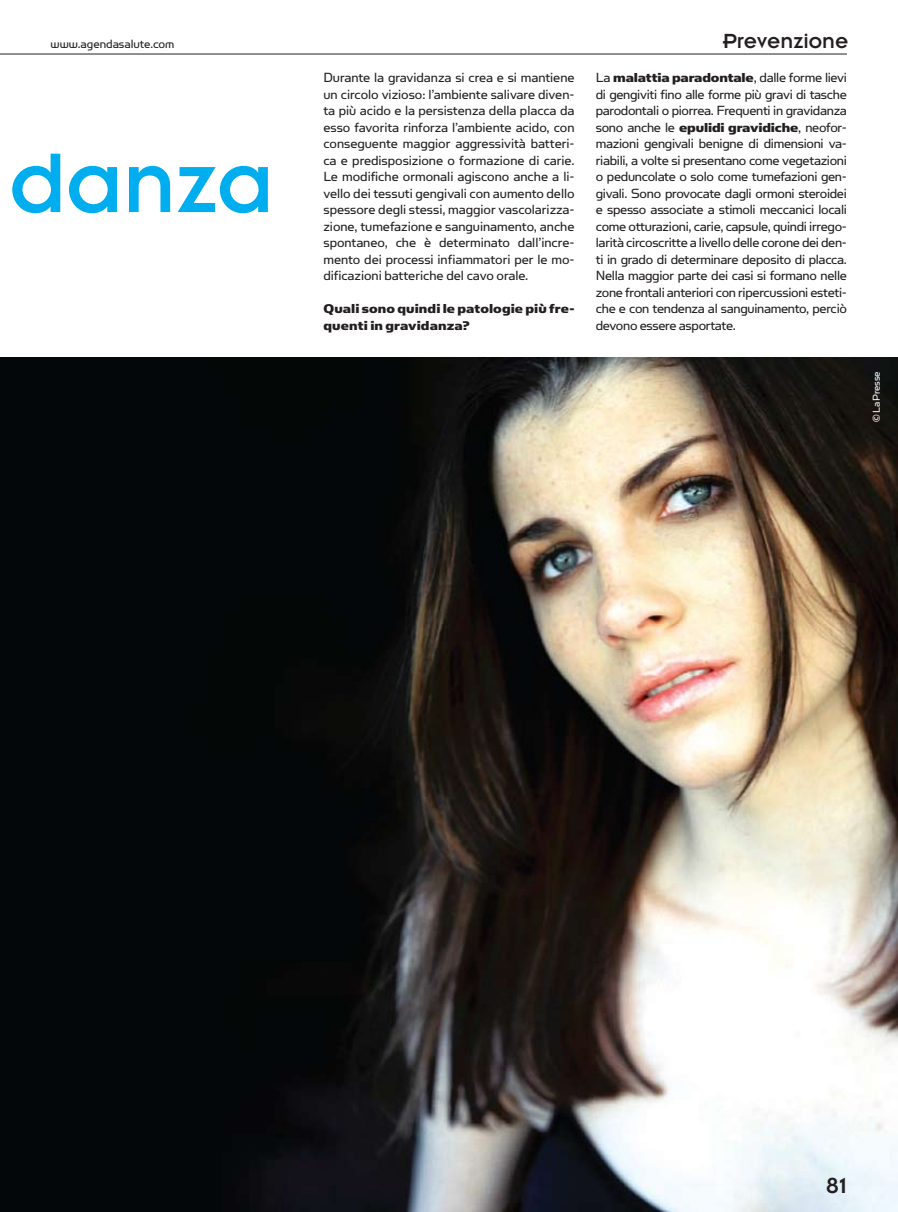
<style>
.page{position:relative;width:898px;height:1212px;background:#fff}
.page>*{position:absolute;margin:0;border:0;box-sizing:border-box;transform-origin:0 0}
.t1{font:93px "Insignia LT Std";letter-spacing:-.005em;color:#00aeef}
.t2{font:24px "Insignia LT Std";color:#231f20}
.t3{font:22.5px "Insignia LT Std";color:#231f20}
.t4{font:15px/16.5px "Simian Text Orangutan";letter-spacing:-.02em;color:#231f20;text-align:justify}
.t5{font:14.25px/16.5px "Simian Text Chimpanzee";letter-spacing:.005em;color:#231f20;scale:1.05 1}
.t6{font:13.5px "Simian Display Orangutan";letter-spacing:-.005em;color:#231f20}
.t7{font:11.25px "Simian Text Orangutan";letter-spacing:-.005em;color:#fff}
.s1{font-family:"Simian Text Orangutan";font-size:15px}
.s2{font-family:"Simian Text Chimpanzee";font-size:14.25px}
</style>
<div class="page">
<img style="left:0;top:358px;width:897px;height:854px">
<hr style="left:0;top:54px;width:846px;height:1px;background:#231f20">
<p class="t6" style="left:51px;top:37px;width:125px">www.agendasalute.com</p>
<h3 class="t3" style="left:722px;top:29px;width:127px">Prevenzione</h3>
<h1 class="t1" style="left:9px;top:135px;width:266px">danza</h1>
<p class="t4" style="left:323px;top:69px;width:252px">Durante la gravidanza si crea e si mantiene un circolo vizioso: l’ambiente salivare diven&shy;ta più acido e la persistenza della placca da esso favorita rinforza l’ambiente acido, con conseguente maggior aggressività batteri&shy;ca e predisposizione o formazione di carie.<br>Le modifiche ormonali agiscono anche a li&shy;vello dei tessuti gengivali con aumento dello spessore degli stessi, maggior vascolarizza&shy;zione, tumefazione e sanguinamento, anche spontaneo, che è determinato dall’incre&shy;mento dei processi infiammatori per le mo&shy;dificazioni batteriche del cavo orale.</p>
<p class="t5" style="left:323px;top:300px;width:240px">Quali sono quindi le patologie più fre&shy;quenti in gravidanza?</p>
<p class="t5" style="left:595px;top:69px;width:240px"><span class="s1">La</span> malattia paradontale<span class="s1">, dalle forme lievi</span></p>
<p class="t4" style="left:595px;top:86px;width:252px">di gengiviti fino alle forme più gravi di tasche parodontali o piorrea. Frequenti in gravidanza sono anche le <span class="s2">epulidi gravidiche</span>, neofor&shy;mazioni gengivali benigne di dimensioni va&shy;riabili, a volte si presentano come vegetazioni o peduncolate o solo come tumefazioni gen&shy;givali. Sono provocate dagli ormoni steroidei e spesso associate a stimoli meccanici locali come otturazioni, carie, capsule, quindi irrego&shy;larità circoscritte a livello delle corone dei den&shy;ti in grado di determinare deposito di placca.<br>Nella maggior parte dei casi si formano nelle zone frontali anteriori con ripercussioni esteti&shy;che e con tendenza al sanguinamento, perciò devono essere asportate.</p>
<p class="t7" style="left:869px;top:422px;width:53px;rotate:-90deg">© LaPresse</p>
<h2 class="t2" style="left:825px;top:1173px;width:22px">81</h2>
</div>
